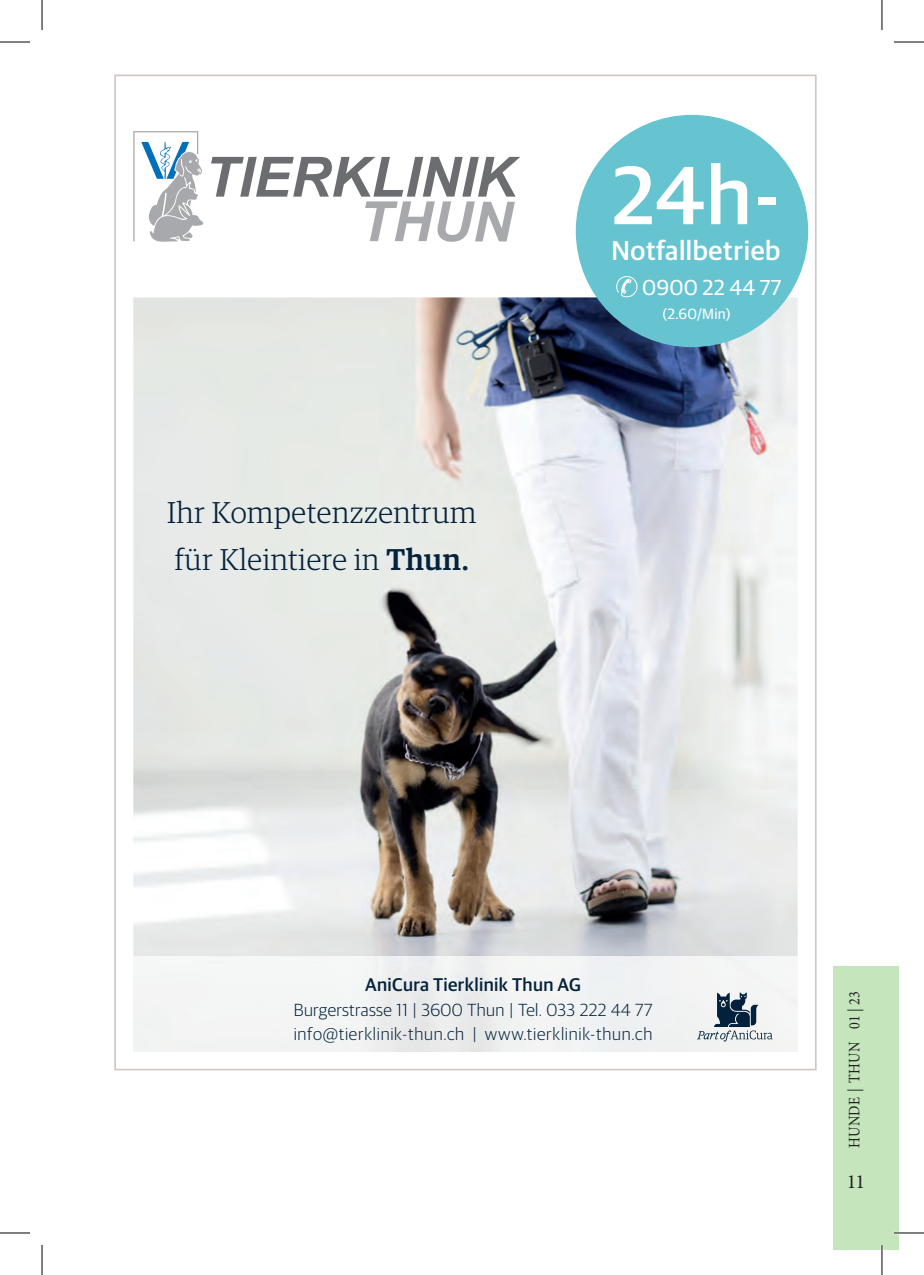
<style>
.page{position:relative;width:924px;height:1275px;background:#fff}
.page>*{position:absolute;margin:0;border:0;box-sizing:border-box;transform-origin:0 0}
.t1{font:500 82.6px "Guardian Sans";color:#fff}
.t2{font:300 30.2px/47px "Guardian Egyp";letter-spacing:.02em;color:#04223b}
.t3{font:500 27.2px "Guardian Sans";letter-spacing:.02em;color:#fff}
.t4{font:21.6px "Guardian Sans";letter-spacing:.01em;color:#fff}
.t5{font:20px "Minion Pro";color:#231f20}
.t6{font:500 18.4px "Guardian Sans";letter-spacing:.02em;color:#04223b}
.t7{font:300 17.6px/24.8px "Guardian Sans";letter-spacing:.04em;color:#04223b}
.t8{font:16px "Minion Pro";letter-spacing:.025em;color:#231f20;scale:.88 1}
.t9{font:14.8px "Guardian Sans";color:#fff}
.s1{font-weight:500}
</style>
<div class="page">
<div style="left:833px;top:966px;width:65px;height:284px;background:#c5e6bc"></div>
<img style="left:133px;top:297px;width:664px;height:659px">
<svg style="left:133px;top:131px;width:70px;height:111px"></svg>
<svg style="left:211px;top:157px;width:309px;height:85px"></svg>
<div style="left:575px;top:115px;width:232px;height:232px;background:#66c4d1;border-radius:50%"></div>
<svg style="left:616px;top:276px;width:21px;height:21px"></svg>
<svg style="left:696px;top:992px;width:76px;height:49px"></svg>
<hr style="left:893px;top:1231px;width:30px;height:3px;background:#fff">
<hr style="left:880px;top:1245px;width:2px;height:30px;background:#fff">
<hr style="left:0;top:42px;width:30px;height:1px;background:#000">
<hr style="left:893px;top:42px;width:30px;height:1px;background:#000">
<hr style="left:0;top:1232px;width:30px;height:1px;background:#000">
<hr style="left:893px;top:1232px;width:30px;height:1px;background:#000">
<hr style="left:42px;top:0;width:1px;height:30px;background:#000">
<hr style="left:42px;top:1245px;width:1px;height:30px;background:#000">
<hr style="left:881px;top:0;width:1px;height:30px;background:#000">
<hr style="left:881px;top:1245px;width:1px;height:30px;background:#000">
<h2 class="t2" style="left:167px;top:487px;width:311px">Ihr Kompetenzzentrum für Kleintiere in <span class="s1">Thun.</span></h2>
<h1 class="t1" style="left:611px;top:136px;width:169px">24h-</h1>
<h3 class="t3" style="left:611px;top:231px;width:170px">Notfallbetrieb</h3>
<p class="t4" style="left:641px;top:272px;width:141px">0900 22 44 77</p>
<p class="t9" style="left:662px;top:303px;width:70px">(2.60/Min)</p>
<p class="t6" style="left:365px;top:971px;width:217px">AniCura Tierklinik Thun AG</p>
<p class="t7" style="left:293px;top:996px;width:360px">Burgerstrasse 11 | 3600 Thun | Tel. 033 222 44 77 info@tierklinik-thun.ch | www.tierklinik-thun.ch</p>
<p class="t8" style="left:843px;top:1148px;width:179px;rotate:-90deg">HUNDE | THUN 01 | 23</p>
<p class="t5" style="left:846px;top:1168px;width:20px">11</p>
</div>
